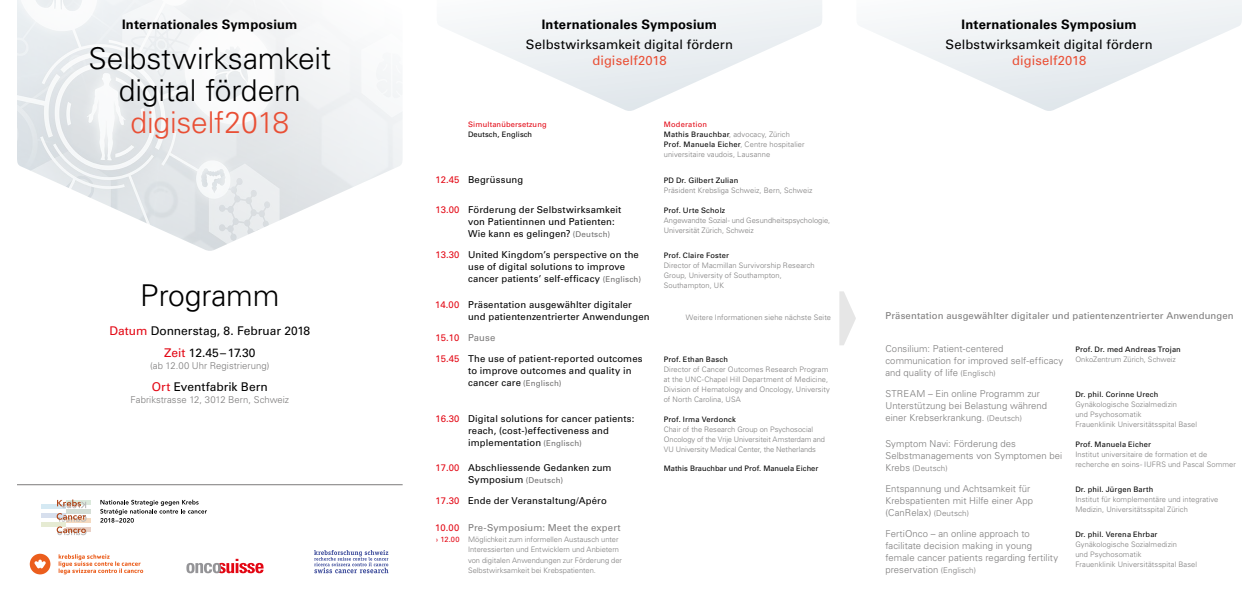
<style>
.page{position:relative;width:1259px;height:596px;background:#fff}
.page>*{position:absolute;margin:0;border:0;box-sizing:border-box;transform-origin:0 0}
.t1{font:300 30px/32px "Univers LT Std";letter-spacing:-.005em;color:#000;text-align:center}
.t2{font:300 30px "Univers LT Std";letter-spacing:-.005em;color:#e94f35}
.t3{font:700 13px "Univers LT Std";letter-spacing:.015em;color:#000}
.t4{font:13px "Univers LT Std";letter-spacing:.01em;color:#000}
.t5{font:13px "Univers LT Std";letter-spacing:.005em;color:#e94f35}
.t6{font:12px/22.1px "Univers LT Std";color:#000;text-align:center}
.t7{font:9.5px/12px "Univers LT Std";letter-spacing:.015em;color:#000}
.t8{font:300 9.5px/12px "Univers LT Std";letter-spacing:.005em;color:#7c7b7b}
.t9{font:9.5px "Univers LT Std";letter-spacing:.015em;color:#7c7b7b}
.t10{font:9.5px "Univers LT Std";letter-spacing:.01em;color:#e30613}
.t11{font:300 8px "Univers LT Std";letter-spacing:.015em;color:#7c7b7b}
.t12{font:300 7.5px/10px "Univers LT Std";letter-spacing:.01em;color:#7c7b7b}
.t13{font:7.5px "Univers LT Std";letter-spacing:.015em;color:#000}
.t14{font:7.5px "Univers LT Std";letter-spacing:.02em;color:#e30613}
.s1{color:#e30613}
.s2{font-weight:400;color:#e30613}
.s3{font-weight:400;color:#000}
.s4{font-size:8px;color:#706f6f}
.s5{color:#7c7b7b}
.s6{font-size:8px}
.s7{font-size:9.5px}
</style>
<div class="page">
<svg style="left:452px;top:0;width:370px;height:111px;fill:#f3f6f7"></svg>
<svg style="left:872px;top:0;width:370px;height:111px;fill:#f3f6f7"></svg>
<img style="left:17px;top:0;width:385px;height:251px">
<svg style="left:30px;top:553px;width:20px;height:21px"></svg>
<svg style="left:59px;top:554px;width:84px;height:20px"></svg>
<svg style="left:186px;top:558px;width:78px;height:15px"></svg>
<hr style="left:42px;top:504px;width:24px;height:4px;background:#d5e9f3">
<hr style="left:42px;top:513px;width:24px;height:4px;background:#d7dfed">
<hr style="left:42px;top:522px;width:24px;height:4px;background:#e6ebd3">
<div style="left:66px;top:499px;width:24px;height:5px;background:#dbe9dc"></div>
<div style="left:66px;top:508px;width:24px;height:5px;background:#d5ded6"></div>
<div style="left:66px;top:517px;width:24px;height:5px;background:#f4d9bf"></div>
<div style="left:66px;top:526px;width:24px;height:5px;background:#ead1c6"></div>
<svg style="left:57px;top:499px;width:30px;height:36px"></svg>
<svg style="left:100px;top:499px;width:107px;height:23px"></svg>
<hr style="left:17px;top:484px;width:386px;height:1px;background:#7c7b7b">
<svg style="left:314px;top:550px;width:74px;height:23px"></svg>
<svg style="left:839px;top:291px;width:17px;height:54px"></svg>
<h2 class="t3" style="left:122px;top:17px;width:177px">Internationales Symposium</h2>
<h1 class="t1" style="left:88px;top:43px;width:244px">Selbstwirksamkeit digital fördern</h1>
<h1 class="t2" style="left:130px;top:105px;width:160px">digiself2018</h1>
<h1 class="t1" style="left:140px;top:279px;width:141px">Programm</h1>
<h3 class="t6" style="left:109px;top:319px;width:202px"><span class="s1">Datum</span> Donnerstag, 8. Februar 2018<br><span class="s1">Zeit</span> 12.45–17.30</h3>
<p class="t8" style="left:150px;top:359px;width:121px">(ab 12.00 Uhr Registrierung)</p>
<h3 class="t6" style="left:152px;top:375px;width:117px"><span class="s1">Ort</span> Eventfabrik Bern</h3>
<p class="t8" style="left:131px;top:393px;width:160px">Fabrikstrasse 12, 3012 Bern, Schweiz</p>
<h2 class="t3" style="left:542px;top:17px;width:177px">Internationales Symposium</h2>
<h2 class="t4" style="left:526px;top:37px;width:209px">Selbstwirksamkeit digital fördern</h2>
<h2 class="t5" style="left:592px;top:53px;width:76px">digiself2018</h2>
<p class="t14" style="left:468px;top:119px;width:80px">Simultanübersetzung</p>
<p class="t13" style="left:468px;top:129px;width:66px">Deutsch, Englisch</p>
<p class="t12" style="left:664px;top:119px;width:142px"><span class="s2">Moderation<br></span><span class="s3">Mathis Brauchbar</span>, advocacy, Zürich<br><span class="s3">Prof. Manuela Eicher</span>, Centre hospitalier universitaire vaudois, Lausanne</p>
<p class="t7" style="left:435px;top:174px;width:89px"><span class="s1">12.45</span> Begrüssung</p>
<p class="t13" style="left:664px;top:176px;width:76px">PD Dr. Gilbert Zulian</p>
<p class="t12" style="left:664px;top:186px;width:150px">Präsident Krebsliga Schweiz, Bern, Schweiz</p>
<p class="t7" style="left:468px;top:204px;width:155px;text-indent:-32px"><span class="s1">13.00</span> Förderung der Selbstwirksamkeit von Patientinnen und Patienten:<br>Wie kann es gelingen? <span class="s4">(Deutsch)</span></p>
<p class="t13" style="left:664px;top:206px;width:63px">Prof. Urte Scholz</p>
<p class="t12" style="left:664px;top:215px;width:168px">Angewandte Sozial- und Gesundheitspsychologie,<br>Universität Zürich, Schweiz</p>
<p class="t7" style="left:468px;top:249px;width:174px;text-indent:-32px"><span class="s1">13.30</span> United Kingdom’s perspective on the use of digital solutions to improve cancer patients’ self-efficacy <span class="s4">(Englisch)</span></p>
<p class="t13" style="left:664px;top:251px;width:67px">Prof. Claire Foster</p>
<p class="t12" style="left:664px;top:260px;width:152px">Director of Macmillan Survivorship Research<br>Group, University of Southampton,<br>Southampton, UK</p>
<p class="t7" style="left:468px;top:298px;width:183px;text-indent:-33px"><span class="s1">14.00</span> Präsentation ausgewählter digitaler und patientenzentrierter Anwendungen</p>
<p class="t10" style="left:435px;top:332px;width:61px">15.10 <span class="s5">Pause</span></p>
<p class="t7" style="left:468px;top:352px;width:176px;text-indent:-32px"><span class="s1">15.45</span> The use of patient-reported outcomes to improve outcomes and quality in cancer care <span class="s4">(Englisch)</span></p>
<p class="t7" style="left:468px;top:412px;width:168px;text-indent:-32px"><span class="s1">16.30</span> Digital solutions for cancer patients: reach, (cost-)effectiveness and implementation <span class="s4">(Englisch)</span></p>
<p class="t7" style="left:468px;top:462px;width:145px;text-indent:-32px"><span class="s1">17.00</span> Abschliessende Gedanken zum<br>Symposium <span class="s4">(Deutsch)</span></p>
<p class="t7" style="left:435px;top:495px;width:173px"><span class="s1">17.30</span> Ende der Veranstaltung/Apéro</p>
<p class="t10" style="left:435px;top:522px;width:26px">10.00</p>
<p class="t14" style="left:436px;top:534px;width:25px">› 12.00</p>
<p class="t9" style="left:468px;top:522px;width:154px">Pre-Symposium: Meet the expert</p>
<p class="t12" style="left:468px;top:533px;width:155px;line-height:10.5px">Möglichkeit zum informellen Austausch unter Interessierten und Entwicklern und Anbietern von digitalen Anwendungen zur Förderung der Selbstwirksamkeit bei Krebspatienten.</p>
<p class="t12" style="left:686px;top:312px;width:147px">Weitere Informationen siehe nächste Seite</p>
<p class="t13" style="left:664px;top:355px;width:66px">Prof. Ethan Basch</p>
<p class="t12" style="left:664px;top:364px;width:168px">Director of Cancer Outcomes Research Program at the UNC-Chapel Hill Department of Medicine, Division of Hematology and Oncology, University of North Carolina, USA</p>
<p class="t13" style="left:664px;top:414px;width:74px">Prof. Irma Verdonck</p>
<p class="t12" style="left:664px;top:424px;width:163px">Chair of the Research Group on Psychosocial<br>Oncology of the Vrije Universiteit Amsterdam and<br>VU University Medical Center, the Netherlands</p>
<p class="t13" style="left:664px;top:464px;width:156px">Mathis Brauchbar und Prof. Manuela Eicher</p>
<h2 class="t3" style="left:961px;top:17px;width:177px">Internationales Symposium</h2>
<h2 class="t4" style="left:945px;top:37px;width:209px">Selbstwirksamkeit digital fördern</h2>
<h2 class="t5" style="left:1012px;top:53px;width:76px">digiself2018</h2>
<p class="t9" style="left:885px;top:310px;width:350px">Präsentation ausgewählter digitaler und patientenzentrierter Anwendungen</p>
<p class="t8" style="left:885px;top:342px;width:179px">Consilium: Patient-centered communication for improved self-efficacy and quality of life <span class="s6">(Englisch)</span></p>
<p class="t13" style="left:1075px;top:345px;width:107px">Prof. Dr. med Andreas Trojan</p>
<p class="t12" style="left:1075px;top:354px;width:102px">OnkoZentrum Zürich, Schweiz</p>
<p class="t8" style="left:885px;top:388px;width:163px">STREAM – Ein online Programm zur<br>Unterstützung bei Belastung während einer Krebserkrankung. <span class="s6">(Deutsch)</span></p>
<p class="t13" style="left:1075px;top:390px;width:85px">Dr. phil. Corinne Urech</p>
<p class="t12" style="left:1075px;top:399px;width:123px">Gynäkologische Sozialmedizin<br>und Psychosomatik<br>Frauenklinik Universitätsspital Basel</p>
<p class="t8" style="left:885px;top:437px;width:178px">Symptom Navi: Förderung des<br>Selbstmanagements von Symptomen bei</p>
<p class="t11" style="left:885px;top:463px;width:64px"><span class="s7">Krebs</span> (Deutsch)</p>
<p class="t13" style="left:1075px;top:439px;width:77px">Prof. Manuela Eicher</p>
<p class="t12" style="left:1075px;top:449px;width:162px">Institut universitaire de formation et de recherche en soins- IUFRS und Pascal Sommer</p>
<p class="t8" style="left:885px;top:482px;width:149px">Entspannung und Achtsamkeit für<br>Krebspatienten mit Hilfe einer App (CanRelax) <span class="s6">(Deutsch)</span></p>
<p class="t13" style="left:1075px;top:484px;width:80px">Dr. phil. Jürgen Barth</p>
<p class="t12" style="left:1075px;top:494px;width:145px">Institut für komplementäre und integrative<br>Medizin, Universitätsspital Zürich</p>
<p class="t8" style="left:885px;top:527px;width:174px">FertiOnco – an online approach to facilitate decision making in young female cancer patients regarding fertility preservation <span class="s6">(Englisch)</span></p>
<p class="t13" style="left:1075px;top:529px;width:84px">Dr. phil. Verena Ehrbar</p>
<p class="t12" style="left:1075px;top:539px;width:123px">Gynäkologische Sozialmedizin<br>und Psychosomatik<br>Frauenklinik Universitätsspital Basel</p>
</div>
